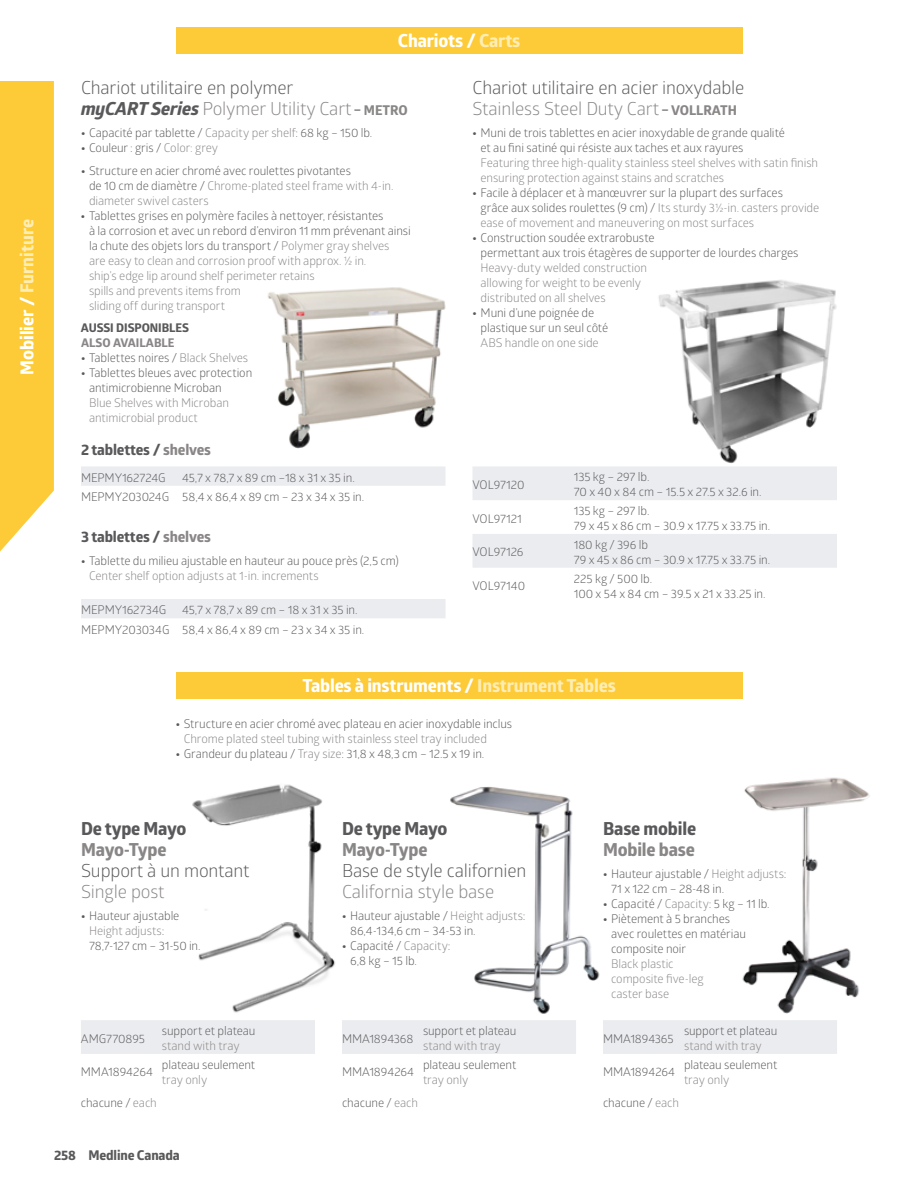
<style>
.page{position:relative;width:918px;height:1188px;background:#fff}
.page>*{position:absolute;margin:0;border:0;box-sizing:border-box;transform-origin:0 0}
.t1{font:18px/21px "Glober";letter-spacing:-.01em;color:#59595b}
.t2{font:800 18px "Glober";letter-spacing:-.01em;color:#fff}
.t3{font:800 18px "Glober";letter-spacing:-.01em;color:#59595b}
.t4{font:18px "Glober";letter-spacing:-.01em;color:#898686}
.t5{font:800 18px "Glober";letter-spacing:-.01em;color:#898686}
.t6{font:800 15px "Glober";letter-spacing:-.01em;color:#59595b}
.t7{font:800 13.5px "Glober";letter-spacing:-.01em;color:#59595b}
.t8{font:12px/15px "Glober";letter-spacing:-.01em;color:#59595b}
.t9{font:12px/15px "Glober";letter-spacing:-.01em;color:#898686}
.t10{font:800 12px "Glober";letter-spacing:-.01em;color:#59595b}
.t11{font:800 12px "Glober";letter-spacing:-.005em;color:#898686}
.s1{color:#ffedb4}
.s2{font-weight:800;font-style:italic}
.s3{color:#898686}
.s4{font-weight:800;font-size:13.5px;color:#898686}
.s5{font-weight:800}
.s6{font-weight:800;color:#59595b}
.s7{color:#59595b}
</style>
<div class="page">
<div style="left:0;top:81px;width:54px;height:471px;background:#fdcb37"></div>
<img style="left:192px;top:784px;width:143px;height:229px">
<img style="left:450px;top:786px;width:150px;height:228px">
<img style="left:742px;top:777px;width:128px;height:237px">
<div style="left:342px;top:1020px;width:234px;height:34px;background:#ebecef"></div>
<svg style="left:472px;top:466px;width:365px;height:102px"></svg>
<img style="left:658px;top:280px;width:179px;height:184px">
<div style="left:81px;top:466px;width:365px;height:20px;background:#ebecef"></div>
<div style="left:81px;top:599px;width:365px;height:19px;background:#ebecef"></div>
<img style="left:267px;top:287px;width:179px;height:161px">
<div style="left:176px;top:27px;width:567px;height:27px;background:#fdcb37"></div>
<div style="left:603px;top:1020px;width:234px;height:34px;background:#ebecef"></div>
<div style="left:81px;top:1020px;width:234px;height:34px;background:#ebecef"></div>
<div style="left:176px;top:672px;width:567px;height:27px;background:#fdcb37"></div>
<h1 class="t2" style="left:14px;top:375px;width:157px;rotate:-90deg">Mobilier / <span class="s1">Furniture</span></h1>
<h1 class="t2" style="left:398px;top:28px;width:124px">Chariots / <span class="s1">Carts</span></h1>
<h1 class="t1" style="left:81px;top:76px;width:328px">Chariot utilitaire en polymer<br><span class="s2">myCART Series</span> <span class="s3">Polymer Utility Cart</span> <span class="s4">– METRO</span></h1>
<p class="t8" style="left:81px;top:125px;width:293px"><span class="s5">•</span> Capacité par tablette / <span class="s3">Capacity per shelf</span>: 68 kg – 150 lb.</p>
<p class="t8" style="left:81px;top:140px;width:139px"><span class="s5">•</span> Couleur : gris / <span class="s3">Color: grey</span></p>
<p class="t8" style="left:89px;top:163px;width:306px;text-indent:-8px"><span class="s5">•</span> Structure en acier chromé avec roulettes pivotantes<br>de 10 cm de diamètre / <span class="s3">Chrome-plated steel frame with 4-in. diameter swivel casters</span></p>
<p class="t9" style="left:89px;top:208px;width:323px;text-indent:-8px"><span class="s6">•</span> <span class="s7">Tablettes grises en polymère faciles à nettoyer, résistantes<br>à la corrosion et avec un rebord d’environ 11 mm prévenant ainsi la chute des objets lors du transport /</span> Polymer gray shelves<br>are easy to clean and corrosion proof with approx. ½ in.<br>ship’s edge lip around shelf perimeter retains<br>spills and prevents items from<br>sliding off during transport</p>
<p class="t10" style="left:81px;top:320px;width:110px">AUSSI DISPONIBLES</p>
<p class="t11" style="left:81px;top:335px;width:95px">ALSO AVAILABLE</p>
<p class="t8" style="left:81px;top:350px;width:169px"><span class="s5">•</span> Tablettes noires / <span class="s3">Black Shelves</span></p>
<p class="t8" style="left:89px;top:365px;width:165px;text-indent:-8px"><span class="s5">•</span> Tablettes bleues avec protection antimicrobienne Microban</p>
<p class="t9" style="left:89px;top:395px;width:141px">Blue Shelves with Microban antimicrobial product</p>
<p class="t6" style="left:81px;top:438px;width:132px">2 tablettes / <span class="s3">shelves</span></p>
<p class="t8" style="left:81px;top:470px;width:86px">MEPMY162724G</p>
<p class="t8" style="left:81px;top:467px;width:285px;line-height:19.4px;text-indent:101px">45,7 x 78,7 x 89 cm –18 x 31 x 35 in.<br>MEPMY203024G 58,4 x 86,4 x 89 cm – 23 x 34 x 35 in.</p>
<p class="t6" style="left:81px;top:526px;width:131px">3 tablettes / <span class="s3">shelves</span></p>
<p class="t8" style="left:89px;top:552px;width:311px;text-indent:-8px"><span class="s5">•</span> Tablette du milieu ajustable en hauteur au pouce près (2,5 cm)<br><span class="s3">Center shelf option adjusts at 1-in. increments</span></p>
<p class="t8" style="left:81px;top:602px;width:87px">MEPMY162734G</p>
<p class="t8" style="left:81px;top:600px;width:285px;line-height:19.4px;text-indent:101px">45,7 x 78,7 x 89 cm – 18 x 31 x 35 in.<br>MEPMY203034G 58,4 x 86,4 x 89 cm – 23 x 34 x 35 in.</p>
<h1 class="t1" style="left:472px;top:76px;width:273px">Chariot utilitaire en acier inoxydable<br><span class="s3">Stainless Steel Duty Cart</span> <span class="s4">– VOLLRATH</span></h1>
<p class="t8" style="left:481px;top:125px;width:306px;text-indent:-8px"><span class="s5">•</span> Muni de trois tablettes en acier inoxydable de grande qualité et au fini satiné qui résiste aux taches et aux rayures</p>
<p class="t9" style="left:481px;top:155px;width:339px">Featuring three high-quality stainless steel shelves with satin finish ensuring protection against stains and scratches</p>
<p class="t8" style="left:481px;top:185px;width:340px;text-indent:-8px"><span class="s5">•</span> Facile à déplacer et à manœuvrer sur la plupart des surfaces<br>grâce aux solides roulettes (9 cm) / <span class="s3">Its sturdy 3½-in. casters provide ease of movement and maneuvering on most surfaces</span></p>
<p class="t8" style="left:481px;top:230px;width:319px;text-indent:-8px"><span class="s5">•</span> Construction soudée extrarobuste<br>permettant aux trois étagères de supporter de lourdes charges</p>
<p class="t9" style="left:481px;top:260px;width:168px">Heavy-duty welded construction allowing for weight to be evenly distributed on all shelves</p>
<p class="t8" style="left:481px;top:305px;width:129px;text-indent:-8px"><span class="s5">•</span> Muni d’une poignée de plastique sur un seul côté</p>
<p class="t9" style="left:481px;top:335px;width:120px">ABS handle on one side</p>
<p class="t8" style="left:472px;top:477px;width:54px">VOL97120</p>
<p class="t8" style="left:574px;top:469px;width:189px">135 kg – 297 lb.<br>70 x 40 x 84 cm – 15.5 x 27.5 x 32.6 in.</p>
<p class="t8" style="left:472px;top:510px;width:51px">VOL97121</p>
<p class="t8" style="left:574px;top:503px;width:198px">135 kg – 297 lb.<br>79 x 45 x 86 cm – 30.9 x 17.75 x 33.75 in.</p>
<p class="t8" style="left:472px;top:544px;width:53px">VOL97126</p>
<p class="t8" style="left:574px;top:537px;width:198px">180 kg / 396 lb<br>79 x 45 x 86 cm – 30.9 x 17.75 x 33.75 in.</p>
<p class="t8" style="left:472px;top:578px;width:54px">VOL97140</p>
<p class="t8" style="left:574px;top:571px;width:193px">225 kg / 500 lb.<br>100 x 54 x 84 cm – 39.5 x 21 x 33.25 in.</p>
<h1 class="t2" style="left:303px;top:673px;width:315px">Tables à instruments / <span class="s1">Instrument Tables</span></h1>
<p class="t8" style="left:184px;top:715px;width:330px;text-indent:-8px"><span class="s5">•</span> Structure en acier chromé avec plateau en acier inoxydable inclus<br><span class="s3">Chrome plated steel tubing with stainless steel tray included</span></p>
<p class="t8" style="left:176px;top:745px;width:310px"><span class="s5">•</span> Grandeur du plateau / <span class="s3">Tray size</span>: 31,8 x 48,3 cm – 12.5 x 19 in.</p>
<h1 class="t3" style="left:81px;top:816px;width:107px">De type Mayo</h1>
<h1 class="t5" style="left:81px;top:837px;width:87px">Mayo-Type</h1>
<h1 class="t1" style="left:81px;top:859px;width:170px">Support à un montant</h1>
<h1 class="t4" style="left:81px;top:879px;width:85px">Single post</h1>
<p class="t8" style="left:89px;top:908px;width:113px;text-indent:-8px"><span class="s5">•</span> Hauteur ajustable<br><span class="s3">Height adjusts</span>:<br>78,7-127 cm – 31-50 in.</p>
<h1 class="t3" style="left:342px;top:816px;width:107px">De type Mayo</h1>
<h1 class="t5" style="left:342px;top:837px;width:87px">Mayo-Type</h1>
<h1 class="t1" style="left:342px;top:859px;width:186px">Base de style californien</h1>
<h1 class="t4" style="left:342px;top:879px;width:154px">California style base</h1>
<p class="t8" style="left:350px;top:908px;width:177px;text-indent:-8px"><span class="s5">•</span> Hauteur ajustable / <span class="s3">Height adjusts</span>:<br>86,4-134,6 cm – 34-53 in.</p>
<p class="t8" style="left:350px;top:938px;width:102px;text-indent:-8px"><span class="s5">•</span> Capacité / <span class="s3">Capacity</span>:<br>6,8 kg – 15 lb.</p>
<h1 class="t3" style="left:603px;top:816px;width:95px">Base mobile</h1>
<h1 class="t5" style="left:603px;top:837px;width:93px">Mobile base</h1>
<p class="t8" style="left:611px;top:866px;width:177px;text-indent:-8px"><span class="s5">•</span> Hauteur ajustable / <span class="s3">Height adjusts</span>:<br>71 x 122 cm – 28-48 in.</p>
<p class="t8" style="left:603px;top:896px;width:168px"><span class="s5">•</span> Capacité / <span class="s3">Capacity</span>: 5 kg – 11 lb.</p>
<p class="t8" style="left:611px;top:911px;width:136px;text-indent:-8px"><span class="s5">•</span> Piètement à 5 branches avec roulettes en matériau composite noir</p>
<p class="t9" style="left:611px;top:956px;width:94px">Black plastic composite five-leg caster base</p>
<p class="t8" style="left:81px;top:1030px;width:66px">AMG770895</p>
<p class="t8" style="left:162px;top:1023px;width:95px">support et plateau</p>
<p class="t9" style="left:162px;top:1038px;width:79px">stand with tray</p>
<p class="t8" style="left:342px;top:1030px;width:73px">MMA1894368</p>
<p class="t8" style="left:423px;top:1023px;width:95px">support et plateau</p>
<p class="t9" style="left:423px;top:1038px;width:79px">stand with tray</p>
<p class="t8" style="left:603px;top:1030px;width:72px">MMA1894365</p>
<p class="t8" style="left:684px;top:1023px;width:95px">support et plateau</p>
<p class="t9" style="left:684px;top:1038px;width:79px">stand with tray</p>
<p class="t8" style="left:81px;top:1064px;width:74px">MMA1894264</p>
<p class="t8" style="left:162px;top:1057px;width:95px">plateau seulement</p>
<p class="t9" style="left:162px;top:1072px;width:47px">tray only</p>
<p class="t8" style="left:342px;top:1064px;width:74px">MMA1894264</p>
<p class="t8" style="left:423px;top:1057px;width:95px">plateau seulement</p>
<p class="t9" style="left:423px;top:1072px;width:47px">tray only</p>
<p class="t8" style="left:603px;top:1064px;width:74px">MMA1894264</p>
<p class="t8" style="left:684px;top:1057px;width:95px">plateau seulement</p>
<p class="t9" style="left:684px;top:1072px;width:47px">tray only</p>
<p class="t8" style="left:81px;top:1095px;width:77px">chacune / <span class="s3">each</span></p>
<p class="t8" style="left:342px;top:1095px;width:77px">chacune / <span class="s3">each</span></p>
<p class="t8" style="left:603px;top:1095px;width:77px">chacune / <span class="s3">each</span></p>
<p class="t7" style="left:54px;top:1146px;width:127px">258 Medline Canada</p>
</div>
